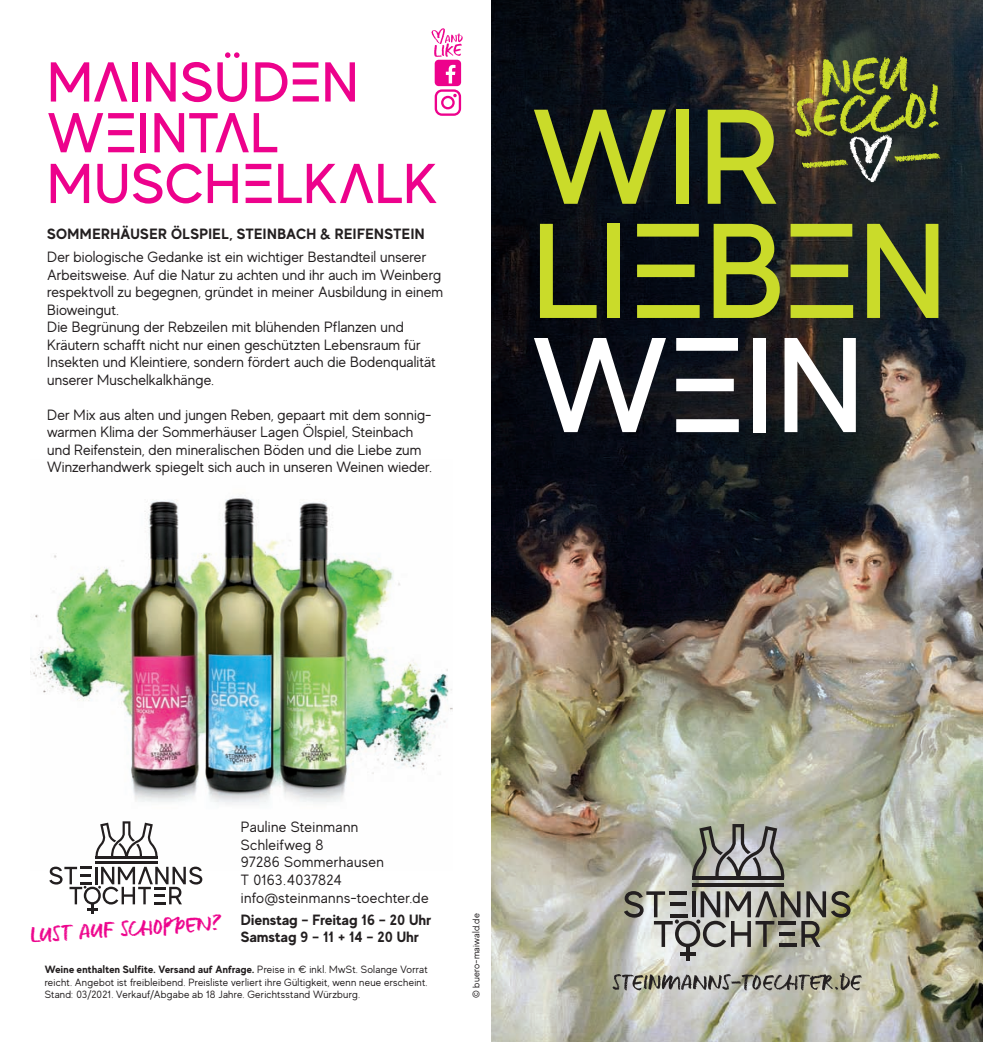
<style>
.page{position:relative;width:983px;height:1042px;background:#fff}
.page>*{position:absolute;margin:0;border:0;box-sizing:border-box;transform-origin:0 0}
.t1{font:500 134.4px "MADE Evolve Sans";color:#cadb2a}
.t2{font:500 134.4px "MADE Evolve Sans";color:#fff}
.t3{font:500 56px "MADE Evolve Sans";letter-spacing:.005em;color:#ed028c}
.t4{font:50.75px "CAPUT";color:#cadb2a}
.t5{font:21px "CAPUT";color:#ed028c}
.t6{font:14.88px/17.5px "MADE Evolve Sans";letter-spacing:.005em;color:#231f20}
.t7{font:700 14.88px "MADE Evolve Sans";letter-spacing:.015em;color:#231f20}
.t8{font:10.5px/12.6px "MADE Evolve Sans";letter-spacing:.02em;color:#231f20}
.t9{font:9.62px "MADE Evolve Sans";letter-spacing:.025em;color:#231f20}
.s1{font-family:"MADE Evolve Sans EVO"}
.s2{font-weight:700}
</style>
<div class="page">
<img style="left:491px;top:0;width:491px;height:1042px">
<img style="left:30px;top:498px;width:422px;height:366px">
<hr style="left:679px;top:952px;width:16px;height:4px;background:#231f20">
<svg style="left:685px;top:947px;width:4px;height:13px"></svg>
<svg style="left:623px;top:891px;width:227px;height:56px;background:#9a9a90"></svg>
<svg style="left:691px;top:824px;width:93px;height:54px;background:#999a94"></svg>
<hr style="left:692px;top:876px;width:92px;height:4px;background:#231f20">
<hr style="left:692px;top:883px;width:92px;height:3px;background:#231f20">
<svg style="left:49px;top:866px;width:153px;height:47px"></svg>
<svg style="left:95px;top:821px;width:63px;height:37px"></svg>
<hr style="left:95px;top:857px;width:62px;height:2px;background:#231f20">
<hr style="left:95px;top:861px;width:62px;height:2px;background:#231f20">
<svg style="left:431px;top:28px;width:31px;height:88px"></svg>
<svg style="left:612px;top:973px;width:249px;height:17px;background:#8f8e85"></svg>
<svg style="left:819px;top:55px;width:90px;height:42px;background:#2e3330"></svg>
<svg style="left:801px;top:133px;width:139px;height:51px;background:#252727"></svg>
<p class="t3" style="left:47px;top:47px;width:313px">M<span class="s1">A</span>INSÜD<span class="s1">E</span>N</p>
<p class="t3" style="left:47px;top:98px;width:233px">W<span class="s1">E</span>INT<span class="s1">A</span>L</p>
<p class="t3" style="left:47px;top:148px;width:392px">MUSCH<span class="s1">E</span>LK<span class="s1">A</span>LK</p>
<p class="t7" style="left:47px;top:224px;width:379px">SOMMERHÄUSER ÖLSPIEL, STEINBACH &amp; REIFENSTEIN</p>
<p class="t6" style="left:47px;top:248px;width:397px">Der biologische Gedanke ist ein wichtiger Bestandteil unserer Arbeitsweise. Auf die Natur zu achten und ihr auch im Weinberg respektvoll zu begegnen, gründet in meiner Ausbildung in einem Bioweingut.</p>
<p class="t6" style="left:47px;top:318px;width:390px">Die Begrünung der Rebzeilen mit blühenden Pflanzen und Kräutern schafft nicht nur einen geschützten Lebensraum für Insekten und Kleintiere, sondern fördert auch die Bodenqualität unserer Muschelkalkhänge.</p>
<p class="t6" style="left:47px;top:406px;width:386px">Der Mix aus alten und jungen Reben, gepaart mit dem sonnig&shy;warmen Klima der Sommerhäuser Lagen Ölspiel, Steinbach und Reifenstein, den mineralischen Böden und die Liebe zum Winzerhandwerk spiegelt sich auch in unseren Weinen wieder.</p>
<p class="t4" style="left:791px;top:77px;width:149px;rotate:-4deg">Secc o!</p>
<p class="t1" style="left:531px;top:73px;width:251px">WIR</p>
<p class="t1" style="left:531px;top:187px;width:417px">LI<span class="s1">E</span>B<span class="s1">E</span>N</p>
<p class="t2" style="left:531px;top:301px;width:335px">W<span class="s1">E</span>IN</p>
<p class="t5" style="left:30px;top:918px;width:193px;rotate:-4deg">Lust auf Sch opp en ?</p>
<p class="t6" style="left:241px;top:818px;width:119px">Pauline Steinmann</p>
<p class="t6" style="left:241px;top:835px;width:84px">Schleifweg 8</p>
<p class="t6" style="left:241px;top:853px;width:144px">97286 Sommerhausen</p>
<p class="t6" style="left:241px;top:870px;width:102px">T 0163.4037824</p>
<p class="t6" style="left:241px;top:888px;width:189px">info@steinmanns-toechter.de</p>
<p class="t7" style="left:241px;top:910px;width:192px">Dienstag – Freitag 16 – 20 Uhr</p>
<p class="t7" style="left:241px;top:928px;width:179px">Samstag 9 – 11 + 14 – 20 Uhr</p>
<p class="t8" style="left:45px;top:963px;width:384px"><span class="s2">Weine enthalten Sulfite. Versand auf Anfrage.</span> Preise in € inkl. MwSt. Solange Vorrat reicht. Angebot ist freibleibend. Preisliste verliert ihre Gültigkeit, wenn neue erscheint.</p>
<p class="t8" style="left:45px;top:988px;width:317px">Stand: 03/2021. Verkauf/Abgabe ab 18 Jahre. Gerichtsstand Würzburg.</p>
<p class="t9" style="left:470px;top:998px;width:86px;rotate:-90deg">© buero-maiwald.de</p>
</div>
